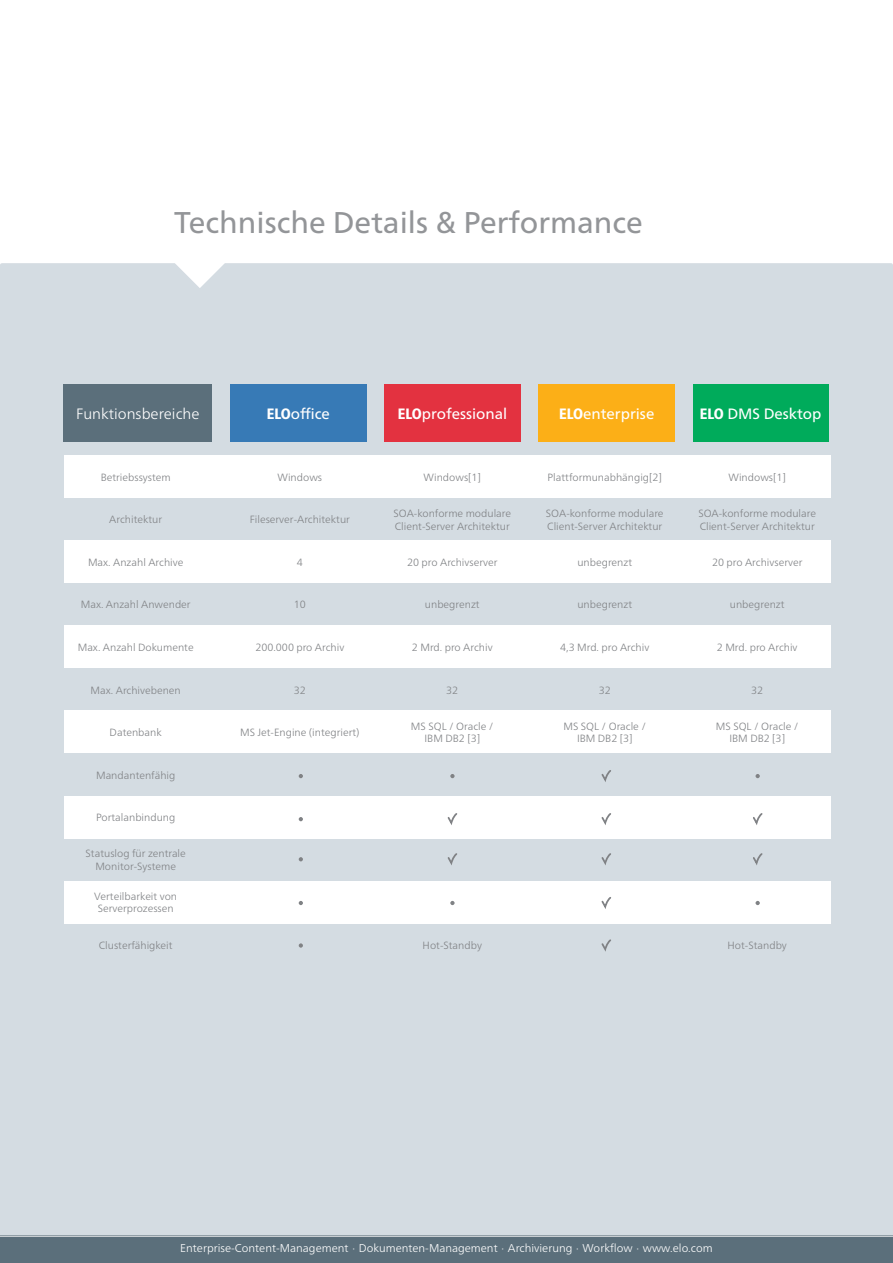
<style>
.page{position:relative;width:893px;height:1263px;background:#fff}
.page>*{position:absolute;margin:0;border:0;box-sizing:border-box;transform-origin:0 0}
.t1{font:30px "Frutiger Neue LTW1 G";color:#939598}
.t2{font:15px "Frutiger Neue LTW1 G";color:#fff}
.t3{font:300 15px "Frutiger Neue LTW1 G";color:#fff}
.t4{font:300 11.25px "Frutiger Neue LTW1 G";color:#fff}
.t5{font:300 10.5px/12.6px "Frutiger Neue LTW1 G";color:#808285;text-align:center}
.s1{font-weight:800;font-stretch:condensed}
</style>
<div class="page">
<div style="left:0;top:263px;width:893px;height:999px;background:#d4dce2;border-radius:2px"></div>
<div style="left:0;top:1236px;width:893px;height:27px;background:#5b6f7b"></div>
<hr style="left:0;top:1236px;width:893px;height:1px;background:#fff">
<svg style="left:175px;top:263px;width:50px;height:25px"></svg>
<div style="left:64px;top:456px;width:766px;height:42px;background:#fff"></div>
<div style="left:64px;top:541px;width:766px;height:42px;background:#fff"></div>
<div style="left:64px;top:626px;width:766px;height:42px;background:#fff"></div>
<div style="left:64px;top:711px;width:766px;height:42px;background:#fff"></div>
<div style="left:64px;top:796px;width:766px;height:42px;background:#fff"></div>
<div style="left:64px;top:881px;width:766px;height:42px;background:#fff"></div>
<div style="left:230px;top:384px;width:136px;height:58px;background:#377ab6"></div>
<div style="left:384px;top:384px;width:137px;height:58px;background:#e33240"></div>
<div style="left:539px;top:384px;width:136px;height:58px;background:#fcaf17"></div>
<div style="left:693px;top:384px;width:135px;height:58px;background:#00ab5b"></div>
<div style="left:63px;top:384px;width:149px;height:58px;background:#5b6f7b"></div>
<svg style="left:753px;top:813px;width:10px;height:12px"></svg>
<svg style="left:601px;top:813px;width:10px;height:12px"></svg>
<svg style="left:601px;top:770px;width:10px;height:12px"></svg>
<svg style="left:601px;top:853px;width:10px;height:12px"></svg>
<svg style="left:601px;top:897px;width:11px;height:12px"></svg>
<svg style="left:753px;top:853px;width:10px;height:12px"></svg>
<svg style="left:447px;top:853px;width:10px;height:12px"></svg>
<svg style="left:447px;top:813px;width:11px;height:12px"></svg>
<svg style="left:755px;top:774px;width:5px;height:4px"></svg>
<svg style="left:450px;top:774px;width:4px;height:4px"></svg>
<svg style="left:299px;top:774px;width:4px;height:4px"></svg>
<svg style="left:299px;top:817px;width:4px;height:4px"></svg>
<svg style="left:299px;top:857px;width:4px;height:4px"></svg>
<svg style="left:299px;top:901px;width:4px;height:4px"></svg>
<svg style="left:450px;top:901px;width:4px;height:4px"></svg>
<svg style="left:755px;top:901px;width:5px;height:4px"></svg>
<svg style="left:299px;top:943px;width:4px;height:5px"></svg>
<svg style="left:601px;top:939px;width:10px;height:13px"></svg>
<h1 class="t1" style="left:174px;top:210px;width:470px">Technische Details &amp; Performance</h1>
<h2 class="t3" style="left:76px;top:407px;width:125px">Funktionsbereiche</h2>
<h2 class="t2" style="left:267px;top:407px;width:65px"><span class="s1">ELO</span>office</h2>
<h2 class="t2" style="left:398px;top:407px;width:111px"><span class="s1">ELO</span>professional</h2>
<h2 class="t2" style="left:559px;top:407px;width:97px"><span class="s1">ELO</span>enterprise</h2>
<h2 class="t2" style="left:700px;top:407px;width:123px"><span class="s1">ELO</span> DMS Desktop</h2>
<p class="t5" style="left:101px;top:471px;width:72px">Betriebssystem</p>
<p class="t5" style="left:277px;top:471px;width:46px">Windows</p>
<p class="t5" style="left:424px;top:471px;width:59px">Windows[1]</p>
<p class="t5" style="left:548px;top:471px;width:116px">Plattformunabhängig[2]</p>
<p class="t5" style="left:728px;top:471px;width:59px">Windows[1]</p>
<p class="t5" style="left:250px;top:514px;width:102px">Fileserver-Architektur</p>
<p class="t5" style="left:393px;top:508px;width:119px;text-align:left">SOA-konforme modulare<br>Client-Server Architektur</p>
<p class="t5" style="left:546px;top:508px;width:119px;text-align:left">SOA-konforme modulare<br>Client-Server Architektur</p>
<p class="t5" style="left:698px;top:508px;width:119px;text-align:left">SOA-konforme modulare<br>Client-Server Architektur</p>
<p class="t5" style="left:109px;top:514px;width:54px">Architektur</p>
<p class="t5" style="left:88px;top:557px;width:97px">Max. Anzahl Archive</p>
<p class="t5" style="left:297px;top:557px;width:8px">4</p>
<p class="t5" style="left:407px;top:557px;width:92px">20 pro Archivserver</p>
<p class="t5" style="left:577px;top:557px;width:56px">unbegrenzt</p>
<p class="t5" style="left:712px;top:557px;width:92px">20 pro Archivserver</p>
<p class="t5" style="left:81px;top:599px;width:111px">Max. Anzahl Anwender</p>
<p class="t5" style="left:294px;top:599px;width:14px">10</p>
<p class="t5" style="left:425px;top:599px;width:56px">unbegrenzt</p>
<p class="t5" style="left:577px;top:599px;width:56px">unbegrenzt</p>
<p class="t5" style="left:730px;top:599px;width:56px">unbegrenzt</p>
<p class="t5" style="left:78px;top:642px;width:118px">Max. Anzahl Dokumente</p>
<p class="t5" style="left:255px;top:642px;width:90px">200.000 pro Archiv</p>
<p class="t5" style="left:412px;top:642px;width:82px">2 Mrd. pro Archiv</p>
<p class="t5" style="left:560px;top:642px;width:91px">4,3 Mrd. pro Archiv</p>
<p class="t5" style="left:717px;top:642px;width:82px">2 Mrd. pro Archiv</p>
<p class="t5" style="left:91px;top:684px;width:92px">Max. Archivebenen</p>
<p class="t5" style="left:294px;top:684px;width:14px">32</p>
<p class="t5" style="left:446px;top:684px;width:14px">32</p>
<p class="t5" style="left:599px;top:684px;width:14px">32</p>
<p class="t5" style="left:751px;top:684px;width:14px">32</p>
<p class="t5" style="left:240px;top:727px;width:121px">MS Jet-Engine (integriert)</p>
<p class="t5" style="left:411px;top:720px;width:84px">MS SQL / Oracle /<br>IBM DB2 [3]</p>
<p class="t5" style="left:563px;top:720px;width:84px">MS SQL / Oracle /<br>IBM DB2 [3]</p>
<p class="t5" style="left:716px;top:720px;width:84px">MS SQL / Oracle /<br>IBM DB2 [3]</p>
<p class="t5" style="left:110px;top:727px;width:54px">Datenbank</p>
<p class="t5" style="left:96px;top:769px;width:81px">Mandantenfähig</p>
<p class="t5" style="left:96px;top:812px;width:81px">Portalanbindung</p>
<p class="t5" style="left:86px;top:848px;width:102px">Statuslog für zentrale<br>Monitor-Systeme</p>
<p class="t5" style="left:94px;top:890px;width:84px">Verteilbarkeit von<br>Serverprozessen</p>
<p class="t5" style="left:99px;top:939px;width:75px">Clusterfähigkeit</p>
<p class="t5" style="left:423px;top:939px;width:61px">Hot-Standby</p>
<p class="t5" style="left:727px;top:939px;width:61px">Hot-Standby</p>
<p class="t4" style="left:180px;top:1243px;width:534px">Enterprise-Content-Management · Dokumenten-Management · Archivierung · Workflow · www.elo.com</p>
</div>
